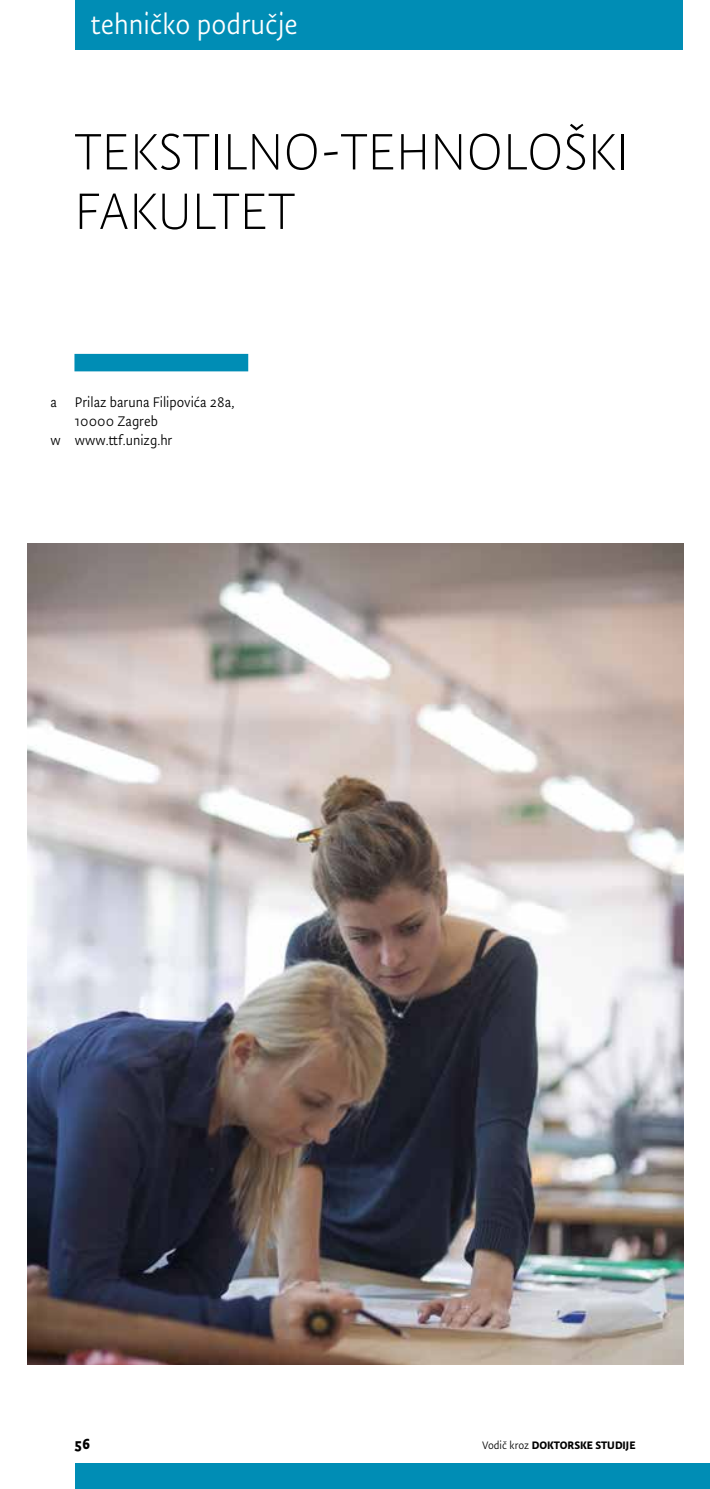
<style>
.page{position:relative;width:710px;height:1489px;background:#fff}
.page>*{position:absolute;margin:0;border:0;box-sizing:border-box;transform-origin:0 0}
.t1{font:300 57.75px/59.5px "Unizg Sans";color:#000}
.t2{font:31.5px "Unizg Sans Normal";color:#fff}
.t3{font:700 16.62px "Unizg Sans";color:#000}
.t4{font:15.75px "Unizg Sans Normal";color:#000}
.t5{font:700 12.25px "Unizg Sans";color:#000}
.s1{font-family:"Unizg Sans Normal";font-weight:400}
</style>
<div class="page">
<div style="left:75px;top:0;width:607px;height:50px;background:#008db5"></div>
<div style="left:75px;top:1462px;width:634px;height:26px;background:#008db5"></div>
<div style="left:74px;top:354px;width:174px;height:17px;background:#008db5"></div>
<img style="left:27px;top:543px;width:656px;height:821px">
<h2 class="t2" style="left:90px;top:7px;width:209px">tehničko područje</h2>
<h1 class="t1" style="left:74px;top:122px;width:556px">TEKSTILNO-TEHNOLOŠKI<br>FAKULTET</h1>
<p class="t4" style="left:50px;top:393px;width:185px">a Prilaz baruna Filipovića 28a,</p>
<p class="t4" style="left:75px;top:412px;width:84px">10000 Zagreb</p>
<p class="t4" style="left:50px;top:432px;width:123px">w www.ttf.unizg.hr</p>
<p class="t3" style="left:74px;top:1433px;width:17px">56</p>
<p class="t5" style="left:482px;top:1437px;width:155px"><span class="s1">Vodič kroz</span> DOKTORSKE STUDIJE</p>
</div>
